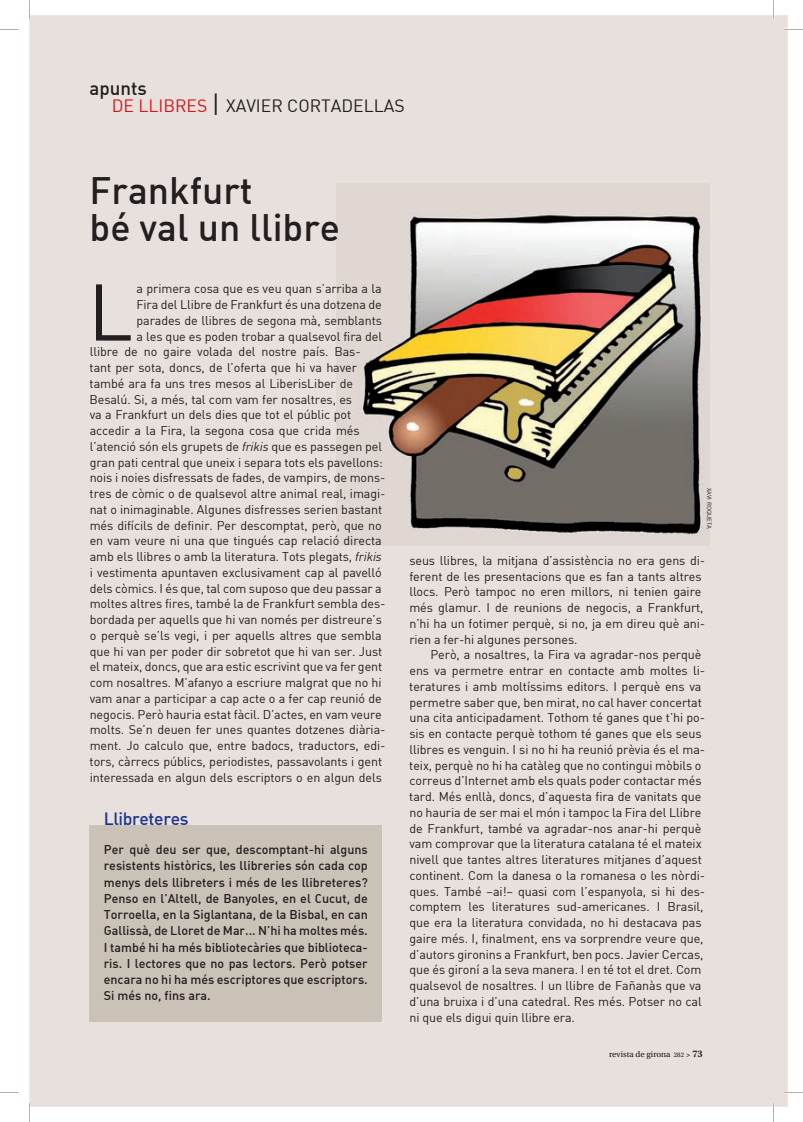
<style>
.page{position:relative;width:803px;height:1122px;background:#fff}
.page>*{position:absolute;margin:0;border:0;box-sizing:border-box;transform-origin:0 0}
.t1{font:78.88px "DIN";color:#231f20}
.t2{font:37.5px/37.5px "DIN Medium Alternate";color:#231f20}
.t3{font:18.75px "DIN Medium Alternate";color:#231f20}
.t4{font:17.5px "DIN";color:#231f20}
.t5{font:17.5px "DIN Medium Alternate";letter-spacing:-.02em;color:#1e358b}
.t6{font:12.5px/15.8px "DIN";letter-spacing:-.01em;color:#231f20}
.t7{font:12.5px/16.2px "DIN Medium Alternate";color:#231f20;text-align:justify}
.t8{font:8.75px "Utopia Std";color:#231f20}
.t9{font:6.12px "DIN";color:#231f20}
.s1{color:#d2161e}
.s2{font-size:25px}
.s3{font-style:italic}
.s4{font-size:6.88px}
.s5{font-weight:600;font-size:7.5px}
.s6{font-weight:600;font-size:10px}
</style>
<div class="page">
<div style="left:29px;top:15px;width:759px;height:1092px;background:#e8e0dc"></div>
<div style="left:609px;top:1051px;width:61px;height:8px;background:#e8e0dc"></div>
<hr style="left:672px;top:1053px;width:12px;height:4px;background:#e8e0dc">
<svg style="left:686px;top:1054px;width:4px;height:3px"></svg>
<div style="left:690px;top:1051px;width:12px;height:6px;background:#e8e0dc"></div>
<img style="left:337px;top:183px;width:373px;height:363px">
<div style="left:90px;top:825px;width:292px;height:197px;background:#cbc2b7"></div>
<svg style="left:773px;top:0;width:1px;height:19px"></svg>
<svg style="left:29px;top:0;width:1px;height:19px"></svg>
<svg style="left:784px;top:29px;width:19px;height:1px"></svg>
<svg style="left:0;top:29px;width:19px;height:1px"></svg>
<svg style="left:784px;top:1092px;width:19px;height:1px"></svg>
<svg style="left:0;top:1092px;width:19px;height:1px"></svg>
<svg style="left:773px;top:1103px;width:1px;height:19px"></svg>
<svg style="left:29px;top:1103px;width:1px;height:19px"></svg>
<h3 class="t3" style="left:90px;top:76px;width:59px">apunts</h3>
<h3 class="t4" style="left:112px;top:95px;width:295px"><span class="s1">DE LLIBRES</span> <span class="s2">|</span> XAVIER CORTADELLAS</h3>
<h2 class="t2" style="left:90px;top:170px;width:252px">Frankfurt<br>bé val un llibre</h2>
<h1 class="t1" style="left:88px;top:263px;width:47px">L</h1>
<p class="t6" style="left:137px;top:281px;width:247px">a primera cosa que es veu quan s’arriba a la</p>
<p class="t6" style="left:136px;top:296px;width:247px">Fira del Llibre de Frankfurt és una dotzena de</p>
<p class="t6" style="left:136px;top:312px;width:247px">parades de llibres de segona mà, semblants</p>
<p class="t6" style="left:137px;top:328px;width:247px">a les que es poden trobar a qualsevol fira del</p>
<p class="t6" style="left:90px;top:344px;width:272px">llibre de no gaire volada del nostre país. Bas-</p>
<p class="t6" style="left:90px;top:359px;width:269px">tant per sota, doncs, de l’oferta que hi va haver</p>
<p class="t6" style="left:90px;top:375px;width:265px">també ara fa uns tres mesos al LiberisLiber de</p>
<p class="t6" style="left:90px;top:391px;width:264px">Besalú. Si, a més, tal com vam fer nosaltres, es</p>
<p class="t6" style="left:90px;top:407px;width:263px">va a Frankfurt un dels dies que tot el públic pot</p>
<p class="t6" style="left:90px;top:422px;width:271px">accedir a la Fira, la segona cosa que crida més</p>
<p class="t6" style="left:90px;top:438px;width:294px">l’atenció són els grupets de <span class="s3">frikis</span> que es passegen pel</p>
<p class="t6" style="left:90px;top:454px;width:295px">gran pati central que uneix i separa tots els pavellons:</p>
<p class="t6" style="left:90px;top:470px;width:297px">nois i noies disfressats de fades, de vampirs, de mons-</p>
<p class="t6" style="left:90px;top:485px;width:297px">tres de còmic o de qualsevol altre animal real, imagi-</p>
<p class="t6" style="left:90px;top:501px;width:294px">nat o inimaginable. Algunes disfresses serien bastant</p>
<p class="t6" style="left:90px;top:517px;width:294px">més difícils de definir. Per descomptat, però, que no</p>
<p class="t6" style="left:90px;top:533px;width:293px">en vam veure ni una que tingués cap relació directa</p>
<p class="t6" style="left:90px;top:548px;width:294px">amb els llibres o amb la literatura. Tots plegats, <span class="s3">frikis</span></p>
<p class="t6" style="left:90px;top:564px;width:293px">i vestimenta apuntaven exclusivament cap al pavelló</p>
<p class="t6" style="left:90px;top:580px;width:293px">dels còmics. I és que, tal com suposo que deu passar a</p>
<p class="t6" style="left:90px;top:596px;width:297px">moltes altres fires, també la de Frankfurt sembla des-</p>
<p class="t6" style="left:90px;top:611px;width:294px">bordada per aquells que hi van només per distreure’s</p>
<p class="t6" style="left:90px;top:627px;width:293px">o perquè se’ls vegi, i per aquells altres que sembla</p>
<p class="t6" style="left:90px;top:643px;width:294px">que hi van per poder dir sobretot que hi van ser. Just</p>
<p class="t6" style="left:90px;top:659px;width:294px">el mateix, doncs, que ara estic escrivint que va fer gent</p>
<p class="t6" style="left:90px;top:674px;width:293px">com nosaltres. M’afanyo a escriure malgrat que no hi</p>
<p class="t6" style="left:90px;top:690px;width:294px">vam anar a participar a cap acte o a fer cap reunió de</p>
<p class="t6" style="left:90px;top:706px;width:294px">negocis. Però hauria estat fàcil. D’actes, en vam veure</p>
<p class="t6" style="left:90px;top:722px;width:297px">molts. Se’n deuen fer unes quantes dotzenes diària-</p>
<p class="t6" style="left:90px;top:737px;width:297px">ment. Jo calculo que, entre badocs, traductors, edi-</p>
<p class="t6" style="left:90px;top:753px;width:294px">tors, càrrecs públics, periodistes, passavolants i gent</p>
<p class="t6" style="left:90px;top:769px;width:294px">interessada en algun dels escriptors o en algun dels</p>
<h3 class="t5" style="left:104px;top:808px;width:86px">Llibreteres</h3>
<p class="t7" style="left:104px;top:841px;width:265px">Per què deu ser que, descomptant-hi alguns resistents històrics, les llibreries són cada cop menys dels llibreters i més de les llibreteres?<br>Penso en l’Altell, de Banyoles, en el Cucut, de Torroella, en la Siglantana, de la Bisbal, en can Gallissà, de Lloret de Mar... N’hi ha moltes més.<br>I també hi ha més bibliotecàries que biblioteca&shy;ris. I lectores que no pas lectors. Però potser encara no hi ha més escriptores que escriptors.<br>Si més no, fins ara.</p>
<p class="t9" style="left:713px;top:488px;width:42px;rotate:90deg">xavi roqueta</p>
<p class="t6" style="left:409px;top:552px;width:297px">seus llibres, la mitjana d’assistència no era gens di&shy;ferent de les presentacions que es fan a tants altres llocs. Però tampoc no eren millors, ni tenien gaire més glamur. I de reunions de negocis, a Frankfurt, n’hi ha un fotimer perquè, si no, ja em direu què ani&shy;rien a fer-hi algunes persones.</p>
<p class="t6" style="left:409px;top:647px;width:297px;text-indent:21px">Però, a nosaltres, la Fira va agradar-nos perquè ens va permetre entrar en contacte amb moltes li&shy;teratures i amb moltíssims editors. I perquè ens va permetre saber que, ben mirat, no cal haver concertat una cita anticipadament. Tothom té ganes que t’hi po&shy;sis en contacte perquè tothom té ganes que els seus llibres es venguin. I si no hi ha reunió prèvia és el ma&shy;teix, perquè no hi ha catàleg que no contingui mòbils o correus d’Internet amb els quals poder contactar més tard. Més enllà, doncs, d’aquesta fira de vanitats que no hauria de ser mai el món i tampoc la Fira del Llibre de Frankfurt, també va agradar-nos anar-hi perquè vam comprovar que la literatura catalana té el mateix nivell que tantes altres literatures mitjanes d’aquest continent. Com la danesa o la romanesa o les nòrdi&shy;ques. També –ai!– quasi com l’espanyola, si hi des&shy;comptem les literatures sud-americanes. I Brasil, que era la literatura convidada, no hi destacava pas gaire més. I, finalment, ens va sorprendre veure que, d’autors gironins a Frankfurt, ben pocs. Javier Cercas, que és gironí a la seva manera. I en té tot el dret. Com qualsevol de nosaltres. I un llibre de Fañanàs que va d’una bruixa i d’una catedral. Res més. Potser no cal ni que els digui quin llibre era.</p>
<p class="t8" style="left:609px;top:1050px;width:95px">revista de girona <span class="s4">282</span> <span class="s5">&gt;</span> <span class="s6">73</span></p>
</div>
